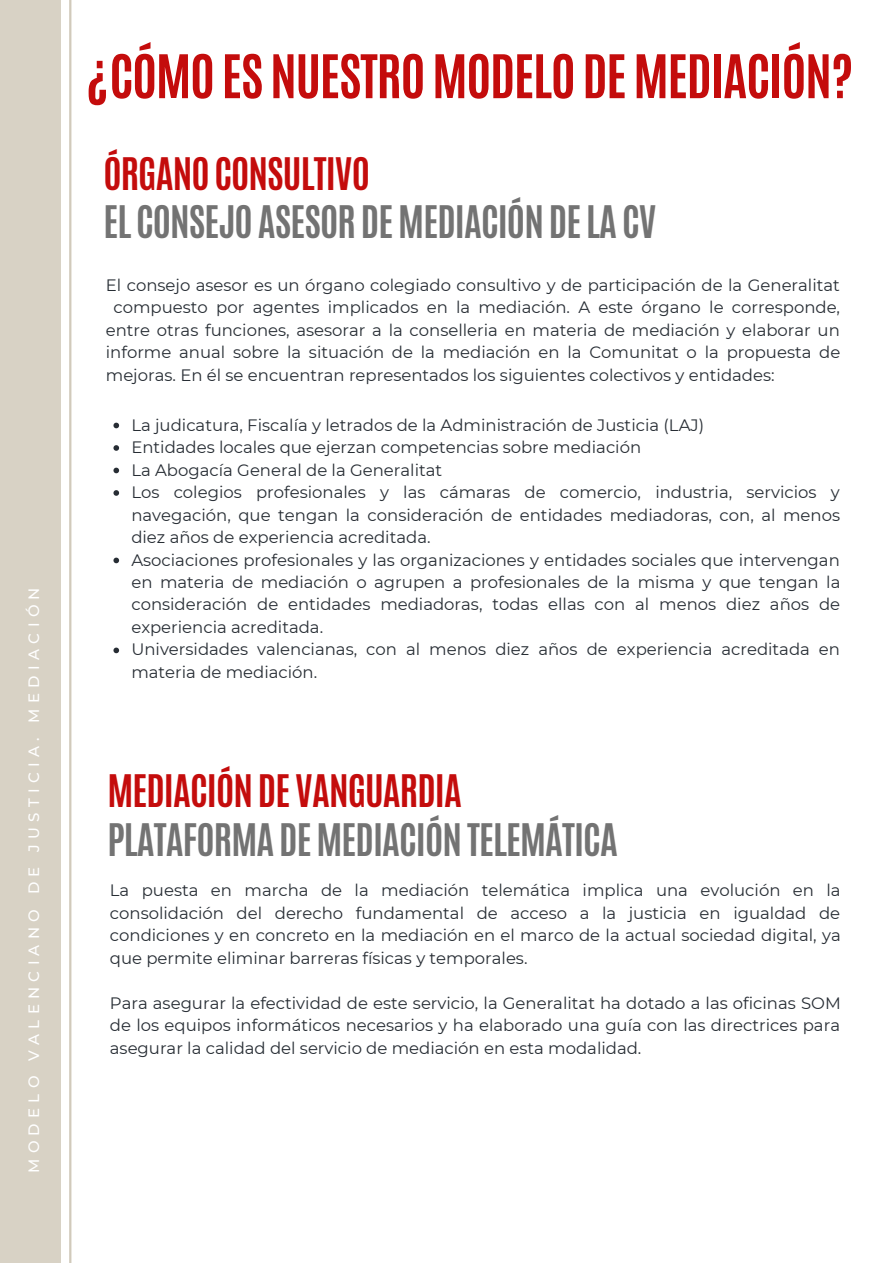
<style>
.page{position:relative;width:893px;height:1264px;background:#fff}
.page>*{position:absolute;margin:0;border:0;box-sizing:border-box;transform-origin:0 0}
.t1{font:700 51.15px "Antonio";letter-spacing:-.025em;color:#c40c0c}
.t2{font:700 37.5px "Antonio";letter-spacing:-.025em;color:#737373}
.t3{font:700 37.5px "Antonio";letter-spacing:-.025em;color:#c40c0c}
.t4{font:16.5px/22.5px "Montserrat";color:#272d34;text-align:justify}
.t5{font:500 15px "Montserrat";letter-spacing:.355em;color:#fff}
</style>
<div class="page">
<hr style="left:69px;top:0;width:2px;height:1262px;background:#d1cabb">
<div style="left:0;top:0;width:61px;height:1262px;background:#d8d2c5"></div>
<svg style="left:113px;top:422px;width:6px;height:6px"></svg>
<svg style="left:113px;top:445px;width:6px;height:6px"></svg>
<svg style="left:113px;top:467px;width:6px;height:6px"></svg>
<svg style="left:113px;top:490px;width:6px;height:6px"></svg>
<svg style="left:113px;top:557px;width:6px;height:6px"></svg>
<svg style="left:113px;top:647px;width:6px;height:6px"></svg>
<p class="t5" style="left:25px;top:1173px;width:587px;rotate:-90deg">MODELO VALENCIANO DE JUSTICIA. MEDIACIÓN</p>
<h1 class="t1" style="left:85px;top:40px;width:769px">¿CÓMO ES NUESTRO MODELO DEMEDIACIÓN?</h1>
<h2 class="t3" style="left:103px;top:147px;width:268px">ÓRGANO CONSULTIVO</h2>
<h2 class="t2" style="left:103px;top:195px;width:554px">EL CONSEJO ASESOR DEMEDIACIÓN DELA CV</h2>
<p class="t4" style="left:106px;top:273px;width:735px">El consejo asesor es un órgano colegiado consultivo y de participación de la Generalitat</p>
<p class="t4" style="left:113px;top:296px;width:728px">compuesto por agentes implicados en la mediación. A este órgano le corresponde,</p>
<p class="t4" style="left:106px;top:318px;width:735px">entre otras funciones, asesorar a la conselleria en materia de mediación y elaborar un</p>
<p class="t4" style="left:106px;top:341px;width:736px">informe anual sobre la situación de la mediación en la Comunitat o la propuesta de</p>
<p class="t4" style="left:106px;top:363px;width:670px">mejoras. En él se encuentran representados los siguientes colectivos y entidades:</p>
<p class="t4" style="left:131px;top:413px;width:710px;text-align:left">La judicatura, Fiscalía y letrados de la Administración de Justicia (LAJ)<br>Entidades locales que ejerzan competencias sobre mediación<br>La Abogacía General de la Generalitat<br>Los colegios profesionales y las cámaras de comercio, industria, servicios y navegación, que tengan la consideración de entidades mediadoras, con, al menos diez años de experiencia acreditada.<br>Asociaciones profesionales y las organizaciones y entidades sociales que intervengan en materia de mediación o agrupen a profesionales de la misma y que tengan la consideración de entidades mediadoras, todas ellas con al menos diez años de experiencia acreditada.<br>Universidades valencianas, con al menos diez años de experiencia acreditada en materia de mediación.</p>
<h2 class="t3" style="left:107px;top:764px;width:356px">MEDIACIÓN DE VANGUARDIA</h2>
<h2 class="t2" style="left:107px;top:812px;width:512px">PLATAFORMA DE MEDIACIÓN TELEMÁTICA</h2>
<p class="t4" style="left:110px;top:879px;width:732px">La puesta en marcha de la mediación telemática implica una evolución en la consolidación del derecho fundamental de acceso a la justicia en igualdad de condiciones y en concreto en la mediación en el marco de la actual sociedad digital, ya que permite eliminar barreras físicas y temporales.</p>
<p class="t4" style="left:110px;top:991px;width:732px">Para asegurar la efectividad de este servicio, la Generalitat ha dotado a las oficinas SOM de los equipos informáticos necesarios y ha elaborado una guía con las directrices para asegurar la calidad del servicio de mediación en esta modalidad.</p>
</div>
